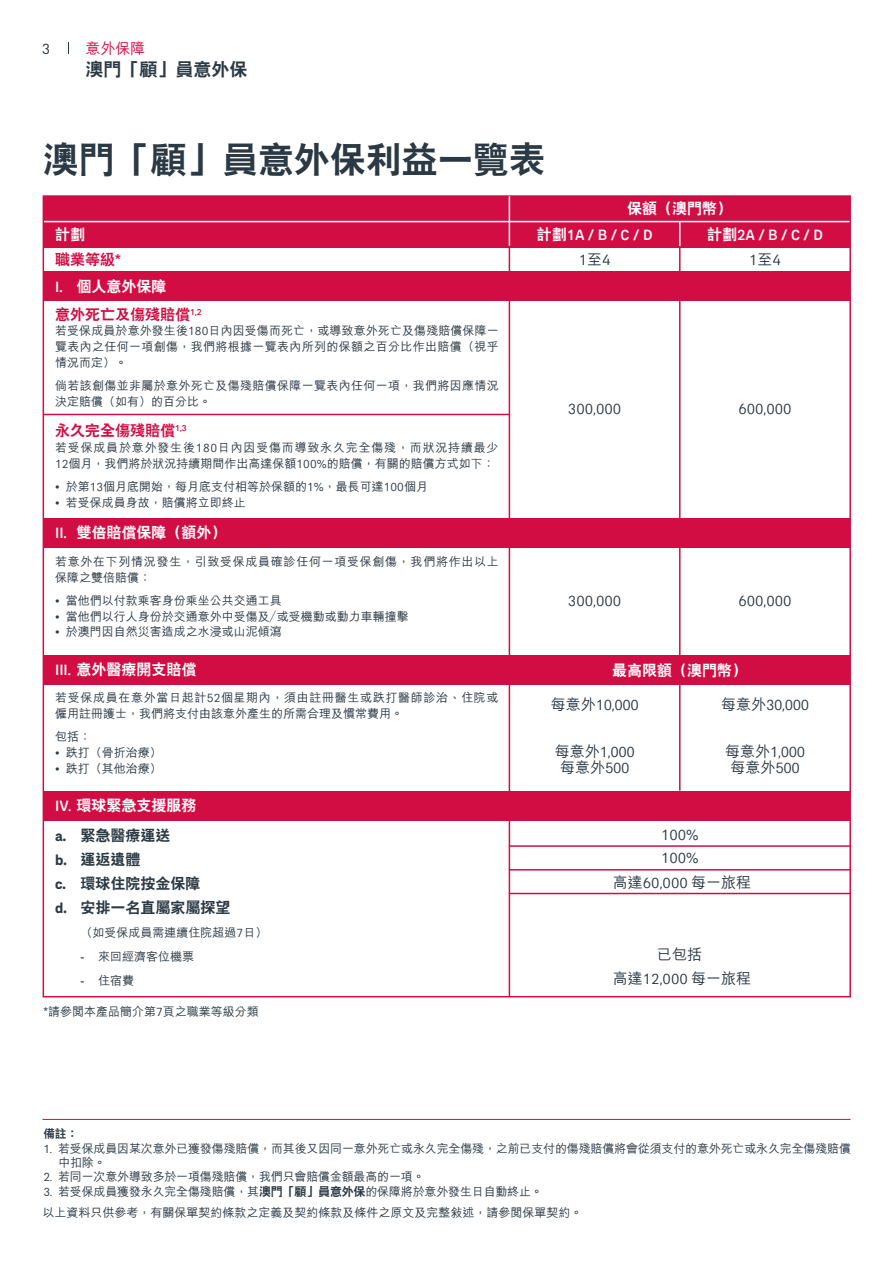
<style>
.page{position:relative;width:893px;height:1263px;background:#fff}
.page>*{position:absolute;margin:0;border:0;box-sizing:border-box;transform-origin:0 0}
.t1{font:800 36px "C Hei 2 HK";letter-spacing:-.005em;color:#2b3944}
.t2{font:800 18px "C Hei 2 HK";color:#2b3944}
.t3{font:15px/23.4px "AIA Everest";color:#2b3944}
.t4{font:800 15px "C Hei 2 HK";color:#fff}
.t5{font:500 15px/23.9px "M Hei HK";color:#2b3944;text-align:center}
.t6{font:800 15px/24px "C Hei 2 HK";color:#2b3944}
.t7{font:800 15px "C Hei 2 HK";color:#d20d44}
.t8{font:500 15px "AIA Everest";color:#fff}
.t9{font:500 15px "M Hei HK";color:#d20d44}
.t10{font:15px "AIA Everest";color:#2b3944}
.t11{font:500 12px/15.8px "M Hei HK";color:#2b3944}
.t12{font:500 12px/15.8px "M Hei HK";letter-spacing:.065em;color:#2b3944}
.t13{font:500 12px/15.8px "M Hei HK";letter-spacing:.055em;color:#2b3944}
.t14{font:500 12px/15.8px "M Hei HK";letter-spacing:.03em;color:#2b3944}
.t15{font:500 12px/15.8px "M Hei HK";letter-spacing:.06em;color:#2b3944}
.t16{font:800 11.7px "M Hei HK";color:#2b3944}
.s1{font-family:"AIA Everest";font-weight:500}
.s2{font-family:"AIA Everest";font-weight:400}
.s3{font-family:"AIA Everest";font-weight:700}
.s4{font-family:"C Hei 2 HK";font-weight:800}
.s5{font-family:"M Hei HK";font-weight:500}
</style>
<div class="page">
<hr style="left:42px;top:1119px;width:808px;height:1px;background:#d20d44">
<div style="left:43px;top:196px;width:807px;height:51px;background:#d20d44"></div>
<hr style="left:43px;top:247px;width:807px;height:1px;background:#d20d44">
<hr style="left:43px;top:221px;width:807px;height:1px;background:#fff">
<hr style="left:509px;top:869px;width:341px;height:1px;background:#d20d44">
<hr style="left:509px;top:893px;width:341px;height:1px;background:#d20d44">
<hr style="left:509px;top:845px;width:341px;height:2px;background:#d20d44">
<hr style="left:43px;top:414px;width:466px;height:1px;background:#d20d44">
<svg style="left:679px;top:222px;width:1px;height:24px"></svg>
<div style="left:43px;top:271px;width:807px;height:30px;background:#d20d44"></div>
<div style="left:43px;top:518px;width:807px;height:30px;background:#d20d44"></div>
<div style="left:43px;top:791px;width:807px;height:29px;background:#d20d44"></div>
<div style="left:43px;top:655px;width:807px;height:30px;background:#d20d44"></div>
<hr style="left:509px;top:239px;width:1px;height:758px;background:#d20d44">
<hr style="left:679px;top:246px;width:1px;height:545px;background:#d20d44">
<hr style="left:509px;top:196px;width:1px;height:50px;background:#fff">
<p class="t10" style="left:42px;top:40px;width:10px">3</p>
<p class="t9" style="left:86px;top:37px;width:61px">意外保障</p>
<h2 class="t2" style="left:86px;top:60px;width:163px">澳門「顧」員意外保</h2>
<h1 class="t1" style="left:43px;top:141px;width:504px">澳門「顧」員意外保利益一覽表</h1>
<p class="t4" style="left:55px;top:227px;width:31px">計劃</p>
<p class="t7" style="left:55px;top:251px;width:67px">職業等級*</p>
<p class="t4" style="left:55px;top:278px;width:113px"><span class="s1">I.</span> 個人意外保障</p>
<p class="t7" style="left:55px;top:306px;width:148px">意外死亡及傷殘賠償<sup>1,2</sup></p>
<p class="t11" style="left:55px;top:322px;width:445px;text-align:justify">若受保成員於意外發生後<span class="s2">180</span>日內因受傷而死亡，或導致意外死亡及傷殘賠償保障一覽表內之任何一項創傷，我們將根據一覽表內所列的保額之百分比作出賠償（視乎情況而定）。</p>
<p class="t14" style="left:55px;top:377px;width:445px">倘若該創傷並非屬於意外死亡及傷殘賠償保障一覽表內任何一項，我們將因應情況決定賠償（如有）的百分比。</p>
<p class="t7" style="left:55px;top:423px;width:133px">永久完全傷殘賠償<sup>1,3</sup></p>
<p class="t12" style="left:55px;top:439px;width:445px">若受保成員於意外發生後<span class="s2">180</span>日內因受傷而導致永久完全傷殘，而狀況持續最少<br><span class="s2">12</span>個月，我們將於狀況持續期間作出高達保額<span class="s2">100%</span>的賠償，有關的賠償方式如下：</p>
<p class="t11" style="left:55px;top:478px;width:374px"><span class="s2">•</span> 於第<span class="s2">13</span>個月底開始，每月底支付相等於保額的<span class="s2">1%</span>，最長可達<span class="s2">100</span>個月</p>
<p class="t11" style="left:55px;top:494px;width:192px"><span class="s2">•</span> 若受保成員身故，賠償將立即終止</p>
<p class="t4" style="left:55px;top:525px;width:173px"><span class="s1">II.</span> 雙倍賠償保障（額外）</p>
<p class="t15" style="left:55px;top:553px;width:445px">若意外在下列情況發生，引致受保成員確診任何一項受保創傷，我們將作出以上保障之雙倍賠償：</p>
<p class="t11" style="left:55px;top:592px;width:228px"><span class="s2">•</span> 當他們以付款乘客身份乘坐公共交通工具</p>
<p class="t11" style="left:55px;top:607px;width:355px"><span class="s2">•</span> 當他們以行人身份於交通意外中受傷及／或受機動或動力車輛撞擊</p>
<p class="t11" style="left:55px;top:623px;width:228px"><span class="s2">•</span> 於澳門因自然災害造成之水浸或山泥傾瀉</p>
<p class="t4" style="left:55px;top:662px;width:143px"><span class="s1">III.</span> 意外醫療開支賠償</p>
<p class="t13" style="left:55px;top:689px;width:445px">若受保成員在意外當日起計<span class="s2">52</span>個星期內，須由註冊醫生或跌打醫師診治、住院或僱用註冊護士，我們將支付由該意外產生的所需合理及慣常費用。</p>
<p class="t11" style="left:55px;top:728px;width:37px">包括：</p>
<p class="t11" style="left:55px;top:744px;width:108px"><span class="s2">•</span> 跌打（骨折治療）</p>
<p class="t11" style="left:55px;top:759px;width:108px"><span class="s2">•</span> 跌打（其他治療）</p>
<p class="t4" style="left:55px;top:797px;width:143px"><span class="s1">IV.</span> 環球緊急支援服務</p>
<p class="t6" style="left:55px;top:823px;width:177px"><span class="s3">a.</span> 緊急醫療運送<br><span class="s3">b.</span> 運返遺體<br><span class="s3">c.</span> 環球住院按金保障<br><span class="s3">d.</span> 安排一名直屬家屬探望</p>
<p class="t11" style="left:81px;top:924px;width:188px">（如受保成員需連續住院超過<span class="s2">7</span>日）</p>
<p class="t11" style="left:81px;top:948px;width:115px">- 來回經濟客位機票</p>
<p class="t11" style="left:81px;top:972px;width:55px">- 住宿費</p>
<p class="t11" style="left:43px;top:1002px;width:217px">*請參閱本產品簡介第<span class="s2">7</span>頁之職業等級分類</p>
<p class="t4" style="left:627px;top:201px;width:106px">保額（澳門幣）</p>
<p class="t8" style="left:537px;top:226px;width:117px"><span class="s4">計劃</span>1A / B / C / D</p>
<p class="t8" style="left:707px;top:226px;width:117px"><span class="s4">計劃</span>2A / B / C / D</p>
<p class="t3" style="left:579px;top:248px;width:33px">1<span class="s5">至</span>4</p>
<p class="t3" style="left:749px;top:248px;width:33px">1<span class="s5">至</span>4</p>
<p class="t3" style="left:568px;top:397px;width:55px">300,000</p>
<p class="t3" style="left:738px;top:397px;width:55px">600,000</p>
<p class="t3" style="left:568px;top:589px;width:55px">300,000</p>
<p class="t3" style="left:738px;top:589px;width:55px">600,000</p>
<p class="t4" style="left:612px;top:662px;width:136px">最高限額（澳門幣）</p>
<p class="t3" style="left:551px;top:693px;width:90px"><span class="s5">每意外</span>10,000</p>
<p class="t3" style="left:721px;top:693px;width:90px"><span class="s5">每意外</span>30,000</p>
<p class="t3" style="left:555px;top:740px;width:82px"><span class="s5">每意外</span>1,000</p>
<p class="t3" style="left:725px;top:740px;width:82px"><span class="s5">每意外</span>1,000</p>
<p class="t5" style="left:560px;top:754px;width:71px">每意外<span class="s2">500</span></p>
<p class="t5" style="left:730px;top:754px;width:71px">每意外<span class="s2">500</span></p>
<p class="t3" style="left:661px;top:823px;width:39px">100%<br>100%</p>
<p class="t5" style="left:613px;top:869px;width:140px">高達<span class="s2">60,000</span> 每一旅程</p>
<p class="t5" style="left:613px;top:941px;width:140px">已包括<br>高達<span class="s2">12,000</span> 每一旅程</p>
<p class="t16" style="left:43px;top:1128px;width:36px">備註：</p>
<p class="t11" style="left:58px;top:1140px;width:794px;line-height:14.4px;text-indent:-15px"><span class="s2">1.</span> 若受保成員因某次意外已獲發傷殘賠償，而其後又因同一意外死亡或永久完全傷殘，之前已支付的傷殘賠償將會從須支付的意外死亡或永久完全傷殘賠償中扣除。</p>
<p class="t11" style="left:43px;top:1168px;width:383px"><span class="s2">2.</span> 若同一次意外導致多於一項傷殘賠償，我們只會賠償金額最高的一項。</p>
<p class="t11" style="left:43px;top:1182px;width:501px"><span class="s2">3.</span> 若受保成員獲發永久完全傷殘賠償，其<span class="s4">澳門「顧」員意外保</span>的保障將於意外發生日自動終止。</p>
<p class="t11" style="left:43px;top:1203px;width:541px">以上資料只供參考，有關保單契約條款之定義及契約條款及條件之原文及完整敍述，請參閱保單契約。</p>
</div>
